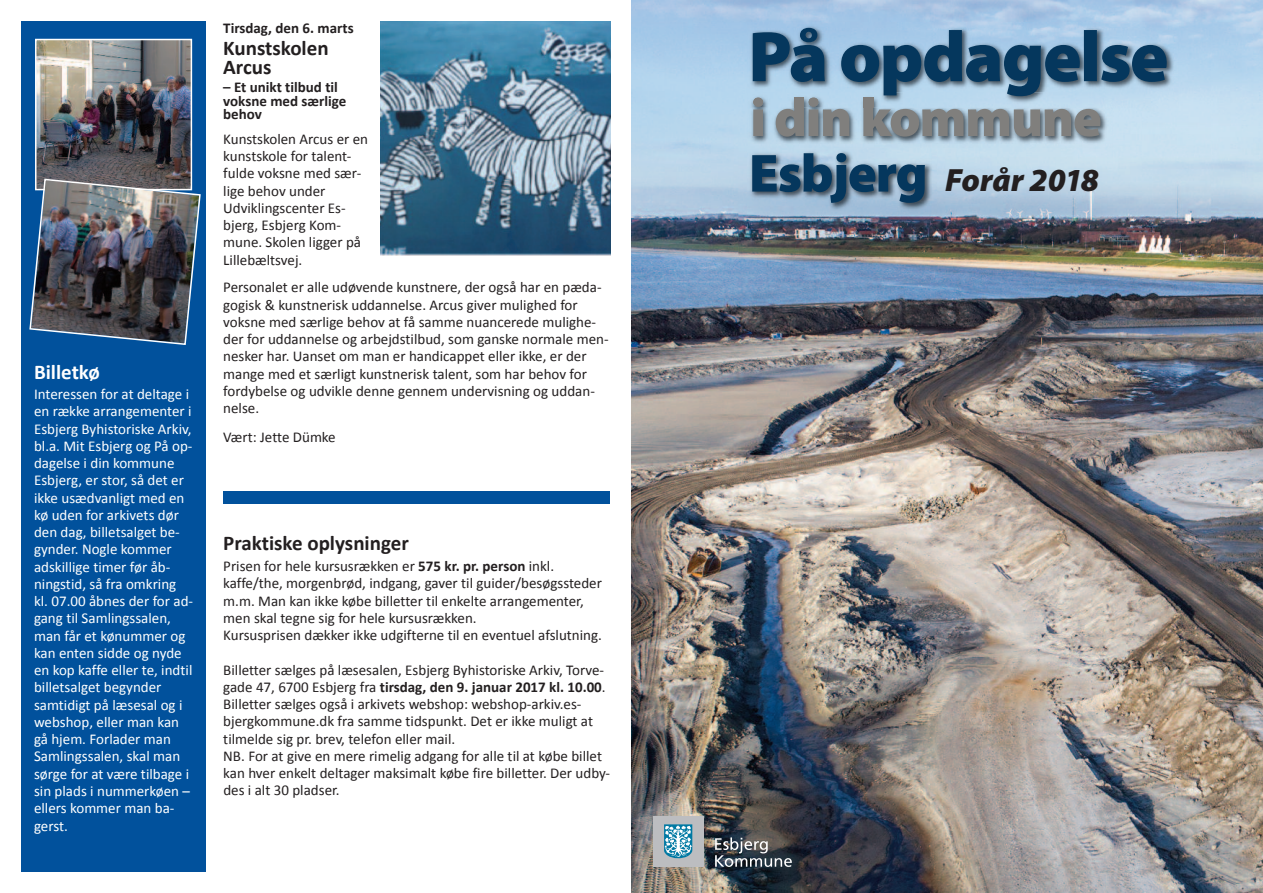
<style>
.page{position:relative;width:1263px;height:893px;background:#fff}
.page>*{position:absolute;margin:0;border:0;box-sizing:border-box;transform-origin:0 0}
.t1{font:italic 900 32.25px "Myriad Pro";letter-spacing:-.005em;color:#231f20}
.t2{font:700 21px/19.2px "Calibri";color:#231f20}
.t3{font:700 21px "Calibri";color:#fff}
.t4{font:15px/17.2px "Calibri";color:#231f20}
.t5{font:15px/17.2px "Calibri";color:#fff}
.t6{font:700 15px/13.5px "Calibri";color:#231f20}
.s1{font-weight:700}
</style>
<div class="page">
<img style="left:631px;top:0;width:632px;height:893px">
<div style="left:21px;top:21px;width:185px;height:851px;background:#01519c"></div>
<div style="left:223px;top:491px;width:387px;height:13px;background:#01519c"></div>
<img style="left:38px;top:42px;width:151px;height:136px">
<div style="left:35px;top:39px;width:157px;height:151px;border:2px solid #fff"></div>
<img style="left:29px;top:178px;width:172px;height:167px">
<img style="left:738px;top:30px;width:473px;height:227px">
<img style="left:747px;top:148px;width:189px;height:66px">
<svg style="left:752px;top:153px;width:173px;height:50px;background:#547692"></svg>
<img style="left:748px;top:108px;width:364px;height:40px">
<img style="left:747px;top:22px;width:431px;height:86px">
<svg style="left:753px;top:28px;width:414px;height:109px;background:#7492a8"></svg>
<img style="left:380px;top:21px;width:230px;height:234px">
<div style="left:653px;top:816px;width:51px;height:51px;background:#bcbdc0"></div>
<svg style="left:664px;top:824px;width:28px;height:35px"></svg>
<svg style="left:715px;top:837px;width:77px;height:30px;background:#5f656a"></svg>
<h2 class="t3" style="left:34px;top:359px;width:67px">Billetkø</h2>
<p class="t5" style="left:34px;top:385px;width:161px">Interessen for at deltage i en række arrangementer i<br>Esbjerg Byhistoriske Arkiv, bl.a. Mit Esbjerg og På op&shy;dagelse i din kommune<br>Esbjerg, er stor, så det er ikke usædvanligt med en kø uden for arkivets dør den dag, billetsalget be&shy;gynder. Nogle kommer adskillige timer før åb&shy;ningstid, så fra omkring kl. 07.00 åbnes der for ad&shy;gang til Samlingssalen, man får et kønummer og kan enten sidde og nyde en kop kaffe eller te, indtil billetsalget begynder samtidigt på læsesal og i webshop, eller man kan gå hjem. Forlader man<br>Samlingssalen, skal man sørge for at være tilbage i sin plads i nummerkøen – ellers kommer man ba&shy;gerst.</p>
<p class="t6" style="left:223px;top:21px;width:132px">Tirsdag, den 6. marts</p>
<h2 class="t2" style="left:223px;top:38px;width:107px">Kunstskolen<br>Arcus</h2>
<p class="t6" style="left:223px;top:80px;width:125px">– Et unikt tilbud til voksne med særlige behov</p>
<p class="t4" style="left:223px;top:130px;width:146px">Kunstskolen Arcus er en kunstskole for talent&shy;fulde voksne med sær&shy;lige behov under<br>Udviklingscenter Es&shy;bjerg, Esbjerg Kom&shy;mune. Skolen ligger på<br>Lillebæltsvej.</p>
<p class="t4" style="left:223px;top:279px;width:387px">Personalet er alle udøvende kunstnere, der også har en pæda&shy;gogisk &amp; kunstnerisk uddannelse. Arcus giver mulighed for voksne med særlige behov at få samme nuancerede mulighe&shy;der for uddannelse og arbejdstilbud, som ganske normale men&shy;nesker har. Uanset om man er handicappet eller ikke, er der mange med et særligt kunstnerisk talent, som har behov for fordybelse og udvikle denne gennem undervisning og uddan&shy;nelse.</p>
<p class="t4" style="left:223px;top:429px;width:114px">Vært: Jette Dümke</p>
<h2 class="t2" style="left:223px;top:533px;width:187px">Praktiske oplysninger</h2>
<p class="t4" style="left:223px;top:557px;width:380px">Prisen for hele kursusrækken er <span class="s1">575 kr. pr. person</span> inkl. kaffe/the, morgenbrød, indgang, gaver til guider/besøgssteder m.m. Man kan ikke købe billetter til enkelte arrangementer, men skal tegne sig for hele kursusrækken.<br>Kursusprisen dækker ikke udgifterne til en eventuel afslutning.</p>
<p class="t4" style="left:223px;top:661px;width:388px">Billetter sælges på læsesalen, Esbjerg Byhistoriske Arkiv, Torve&shy;gade 47, 6700 Esbjerg fra <span class="s1">tirsdag, den 9. januar 2017 kl. 10.00</span>.<br>Billetter sælges også i arkivets webshop: webshop-arkiv.es&shy;bjergkommune.dk fra samme tidspunkt. Det er ikke muligt at tilmelde sig pr. brev, telefon eller mail.<br>NB. For at give en mere rimelig adgang for alle til at købe billet kan hver enkelt deltager maksimalt købe fire billetter. Der udby&shy;des i alt 30 pladser.</p>
<h1 class="t1" style="left:945px;top:168px;width:155px">Forår 2018</h1>
</div>
